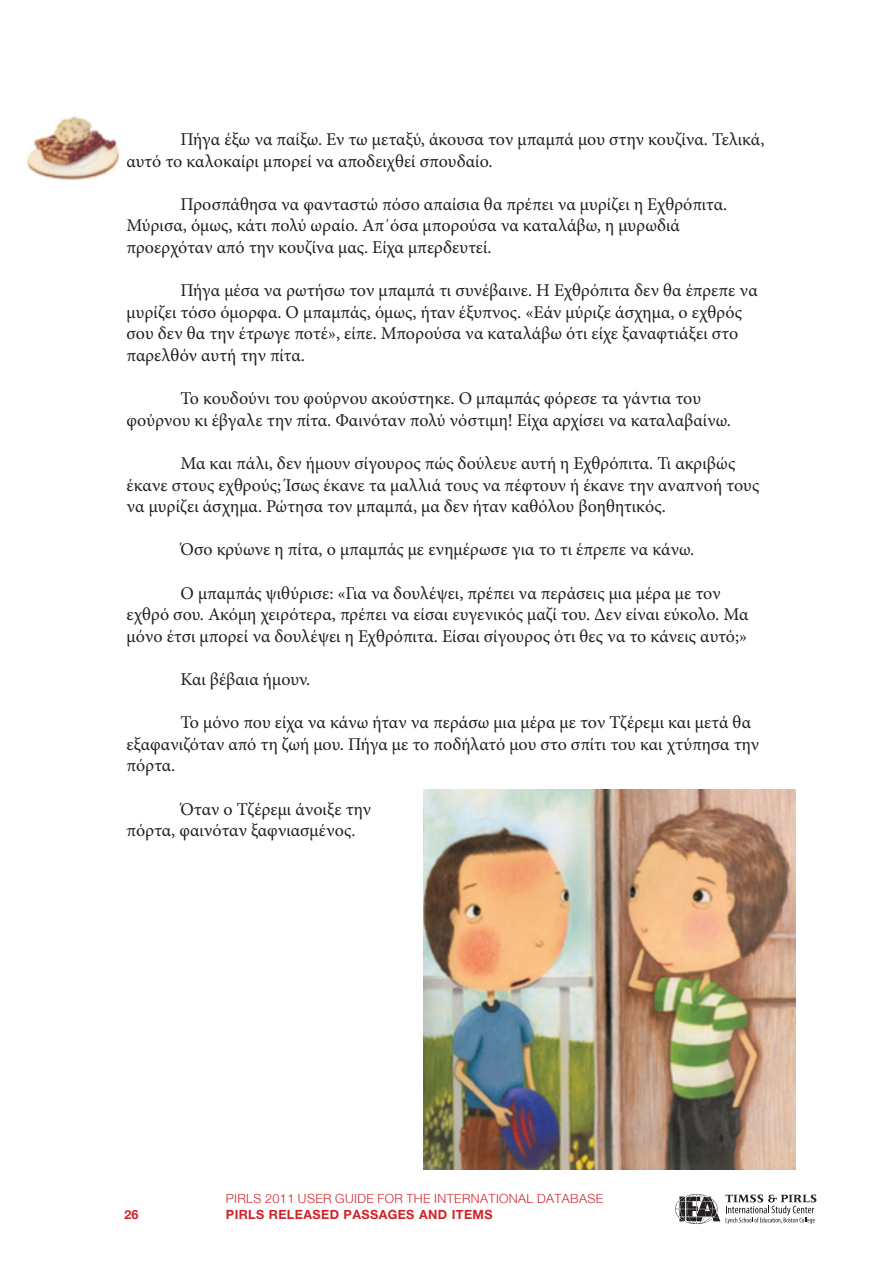
<style>
.page{position:relative;width:893px;height:1263px;background:#fff}
.page>*{position:absolute;margin:0;border:0;box-sizing:border-box;transform-origin:0 0}
.t1{font:18px/21.6px "Minion Pro";color:#231f20}
.t2{font:300 13.5px "CF Helvetica";letter-spacing:.03em;color:#d1232a}
.t3{font:700 13.5px "CF Helvetica";letter-spacing:.03em;color:#d1232a}
</style>
<div class="page">
<img style="left:26px;top:116px;width:93px;height:64px">
<img style="left:424px;top:790px;width:372px;height:380px">
<svg style="left:675px;top:1194px;width:141px;height:30px"></svg>
<p class="t1" style="left:126px;top:129px;width:639px;text-indent:54px">Πήγα έξω να παίξω. Εν τω μεταξύ, άκουσα τον μπαμπά μου στην κουζίνα. Τελικά, αυτό το καλοκαίρι μπορεί να αποδειχθεί σπουδαίο.</p>
<p class="t1" style="left:126px;top:194px;width:602px;text-indent:54px">Προσπάθησα να φανταστώ πόσο απαίσια θα πρέπει να μυρίζει η Εχθρόπιτα.<br>Μύρισα, όμως, κάτι πολύ ωραίο. Απ΄όσα μπορούσα να καταλάβω, η μυρωδιά προερχόταν από την κουζίνα μας. Είχα μπερδευτεί.</p>
<p class="t1" style="left:126px;top:280px;width:633px;text-indent:54px">Πήγα μέσα να ρωτήσω τον μπαμπά τι συνέβαινε. Η Εχθρόπιτα δεν θα έπρεπε να μυρίζει τόσο όμορφα. Ο μπαμπάς, όμως, ήταν έξυπνος. «Εάν μύριζε άσχημα, ο εχθρός σου δεν θα την έτρωγε ποτέ», είπε. Μπορούσα να καταλάβω ότι είχε ξαναφτιάξει στο παρελθόν αυτή την πίτα.</p>
<p class="t1" style="left:126px;top:388px;width:606px;text-indent:54px">Το κουδούνι του φούρνου ακούστηκε. Ο μπαμπάς φόρεσε τα γάντια του φούρνου κι έβγαλε την πίτα. Φαινόταν πολύ νόστιμη! Είχα αρχίσει να καταλαβαίνω.</p>
<p class="t1" style="left:126px;top:453px;width:634px;text-indent:54px">Μα και πάλι, δεν ήμουν σίγουρος πώς δούλευε αυτή η Εχθρόπιτα. Τι ακριβώς έκανε στους εχθρούς; Ίσως έκανε τα μαλλιά τους να πέφτουν ή έκανε την αναπνοή τους να μυρίζει άσχημα. Ρώτησα τον μπαμπά, μα δεν ήταν καθόλου βοηθητικός.</p>
<p class="t1" style="left:180px;top:539px;width:515px">Όσο κρύωνε η πίτα, ο μπαμπάς με ενημέρωσε για το τι έπρεπε να κάνω.</p>
<p class="t1" style="left:126px;top:583px;width:623px;text-indent:54px">Ο μπαμπάς ψιθύρισε: «Για να δουλέψει, πρέπει να περάσεις μια μέρα με τον εχθρό σου. Ακόμη χειρότερα, πρέπει να είσαι ευγενικός μαζί του. Δεν είναι εύκολο. Μα μόνο έτσι μπορεί να δουλέψει η Εχθρόπιτα. Είσαι σίγουρος ότι θες να το κάνεις αυτό;»</p>
<p class="t1" style="left:180px;top:669px;width:131px">Και βέβαια ήμουν.</p>
<p class="t1" style="left:126px;top:712px;width:634px;text-indent:54px">Το μόνο που είχα να κάνω ήταν να περάσω μια μέρα με τον Τζέρεμι και μετά θα εξαφανιζόταν από τη ζωή μου. Πήγα με το ποδήλατό μου στο σπίτι του και χτύπησα την πόρτα.</p>
<p class="t1" style="left:126px;top:799px;width:246px;text-indent:54px">Όταν ο Τζέρεμι άνοιξε την πόρτα, φαινόταν ξαφνιασμένος.</p>
<p class="t2" style="left:226px;top:1191px;width:379px">PIRLS 2011 USER GUIDE FOR THE INTERNATIONAL DATABASE</p>
<p class="t3" style="left:125px;top:1207px;width:16px">26</p>
<p class="t3" style="left:226px;top:1207px;width:268px">PIRLS RELEASED PASSAGES AND ITEMS</p>
</div>
